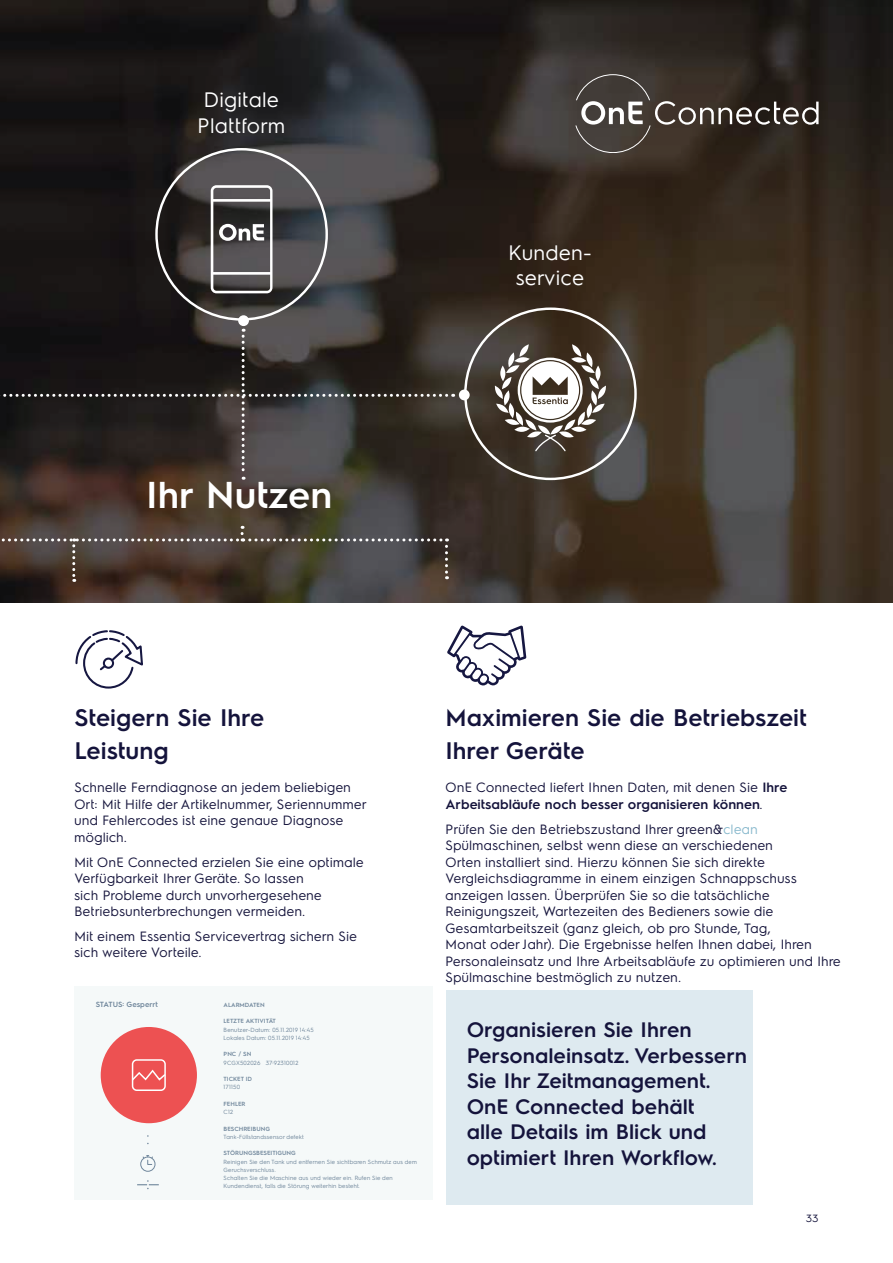
<style>
.page{position:relative;width:893px;height:1263px;background:#fff}
.page>*{position:absolute;margin:0;border:0;box-sizing:border-box;transform-origin:0 0}
.t1{font:600 37.5px "Electrolux Sans";color:#fff}
.t2{font:600 24px/33px "Electrolux Sans";color:#14133b}
.t3{font:600 21px/25.5px "Electrolux Sans";color:#14133b}
.t4{font:21px/25.2px "Electrolux Sans";color:#fff}
.t5{font:13.5px/16.5px "Electrolux Sans";color:#14133b}
.t6{font:600 13.5px/16.5px "Electrolux Sans";color:#14133b}
.t7{font:10.5px "Electrolux Sans";color:#14133b}
.t8{font:600 7.5px "Electrolux Sans";color:#6f869b}
.t9{font:6px/8.2px "Electrolux Sans";color:#6f869b}
.t10{font:600 6px "Electrolux Sans";color:#6f869b}
.s1{font-weight:400}
.s2{color:#89b9cd}
</style>
<div class="page">
<svg style="left:0;top:0;width:893px;height:602px;background:#342d28"></svg>
<div style="left:446px;top:990px;width:307px;height:214px;background:#deeaf0"></div>
<svg style="left:75px;top:630px;width:68px;height:59px"></svg>
<svg style="left:447px;top:625px;width:79px;height:60px"></svg>
<svg style="left:0;top:526px;width:448px;height:56px;background:#4d433c"></svg>
<svg style="left:211px;top:185px;width:61px;height:108px"></svg>
<div style="left:238px;top:315px;width:11px;height:11px;background:#fff;border-radius:50%"></div>
<svg style="left:494px;top:344px;width:112px;height:107px"></svg>
<div style="left:459px;top:390px;width:11px;height:10px;background:#fff;border-radius:50%"></div>
<svg style="left:0;top:329px;width:447px;height:151px;background:#2f2a28"></svg>
<div style="left:74px;top:985px;width:359px;height:214px;background:#f5f9f9"></div>
<div style="left:101px;top:1027px;width:96px;height:96px;background:#ed5152;border-radius:50%"></div>
<div style="left:132px;top:1059px;width:34px;height:32px;border:2px solid #fff;border-radius:4px"></div>
<svg style="left:131px;top:1068px;width:35px;height:14px"></svg>
<svg style="left:137px;top:1180px;width:22px;height:9px"></svg>
<div style="left:140px;top:1157px;width:15px;height:14px;border:1px solid #6f869b;border-radius:50%"></div>
<svg style="left:142px;top:1155px;width:11px;height:10px"></svg>
<svg style="left:576px;top:74px;width:243px;height:79px;background:#48413a"></svg>
<h3 class="t4" style="left:198px;top:86px;width:90px">Digitale<br>Plattform</h3>
<h1 class="t1" style="left:146px;top:469px;width:188px">Ihr Nutzen</h1>
<h3 class="t4" style="left:508px;top:239px;width:85px;text-align:center">Kunden&shy;service</h3>
<h2 class="t2" style="left:74px;top:700px;width:192px">Steigern Sie Ihre<br>Leistung</h2>
<p class="t5" style="left:74px;top:778px;width:294px">Schnelle Ferndiagnose an jedem beliebigen Ort: Mit Hilfe der Artikelnummer, Seriennummer und Fehlercodes ist eine genaue Diagnose möglich.</p>
<p class="t5" style="left:74px;top:853px;width:291px">Mit OnE Connected erzielen Sie eine optimale Verfügbarkeit Ihrer Geräte. So lassen<br>sich Probleme durch unvorhergesehene Betriebsunterbrechungen vermeiden.</p>
<p class="t5" style="left:74px;top:927px;width:284px">Mit einem Essentia Servicevertrag sichern Sie sich weitere Vorteile.</p>
<p class="t8" style="left:96px;top:999px;width:64px">STATUS: Gesperrt</p>
<p class="t10" style="left:224px;top:1000px;width:43px">ALARMDATEN</p>
<p class="t10" style="left:224px;top:1017px;width:54px">LETZTE AKTIVITÄT</p>
<p class="t9" style="left:224px;top:1025px;width:92px">Benutzer-Datum: 05.11.2019 14:45<br>Lokales Datum: 05.11.2019 14:45</p>
<p class="t10" style="left:224px;top:1050px;width:29px">PNC / SN</p>
<p class="t9" style="left:224px;top:1058px;width:76px">9CGX502026 37:92310012</p>
<p class="t10" style="left:224px;top:1075px;width:30px">TICKET ID</p>
<p class="t9" style="left:224px;top:1083px;width:18px">171150</p>
<p class="t10" style="left:224px;top:1099px;width:23px">FEHLER</p>
<p class="t9" style="left:224px;top:1107px;width:11px">C12</p>
<p class="t10" style="left:224px;top:1124px;width:48px">BESCHREIBUNG</p>
<p class="t9" style="left:224px;top:1132px;width:82px">Tank-Füllstandssensor defekt</p>
<p class="t10" style="left:224px;top:1149px;width:74px">STÖRUNGSBESEITIGUNG</p>
<p class="t9" style="left:224px;top:1157px;width:195px">Reinigen Sie den Tank und entfernen Sie sichtbaren Schmutz aus dem Geruchsverschluss.<br>Schalten Sie die Maschine aus und wieder ein. Rufen Sie den Kundendienst, falls die Störung weiterhin besteht.</p>
<h2 class="t2" style="left:445px;top:700px;width:363px">Maximieren Sie die Betriebszeit<br>Ihrer Geräte</h2>
<p class="t6" style="left:445px;top:778px;width:343px"><span class="s1">OnE Connected liefert Ihnen Daten, mit denen Sie</span> Ihre<br>Arbeitsabläufe noch besser organisieren können<span class="s1">.</span></p>
<p class="t5" style="left:445px;top:820px;width:397px">Prüfen Sie den Betriebszustand Ihrer green&amp;<span class="s2">clean </span>Spülmaschinen, selbst wenn diese an verschiedenen<br>Orten installiert sind. Hierzu können Sie sich direkte Vergleichsdiagramme in einem einzigen Schnappschuss anzeigen lassen. Überprüfen Sie so die tatsächliche Reinigungszeit, Wartezeiten des Bedieners sowie die Gesamtarbeitszeit (ganz gleich, ob pro Stunde, Tag,<br>Monat oder Jahr). Die Ergebnisse helfen Ihnen dabei, Ihren Personaleinsatz und Ihre Arbeitsabläufe zu optimieren und Ihre Spülmaschine bestmöglich zu nutzen.</p>
<h3 class="t3" style="left:467px;top:1016px;width:282px">Organisieren Sie Ihren<br>Personaleinsatz. Verbessern<br>Sie Ihr Zeitmanagement.<br>OnE Connected behält<br>alle Details im Blick und optimiert Ihren Workflow.</h3>
<p class="t7" style="left:806px;top:1210px;width:14px">33</p>
</div>
